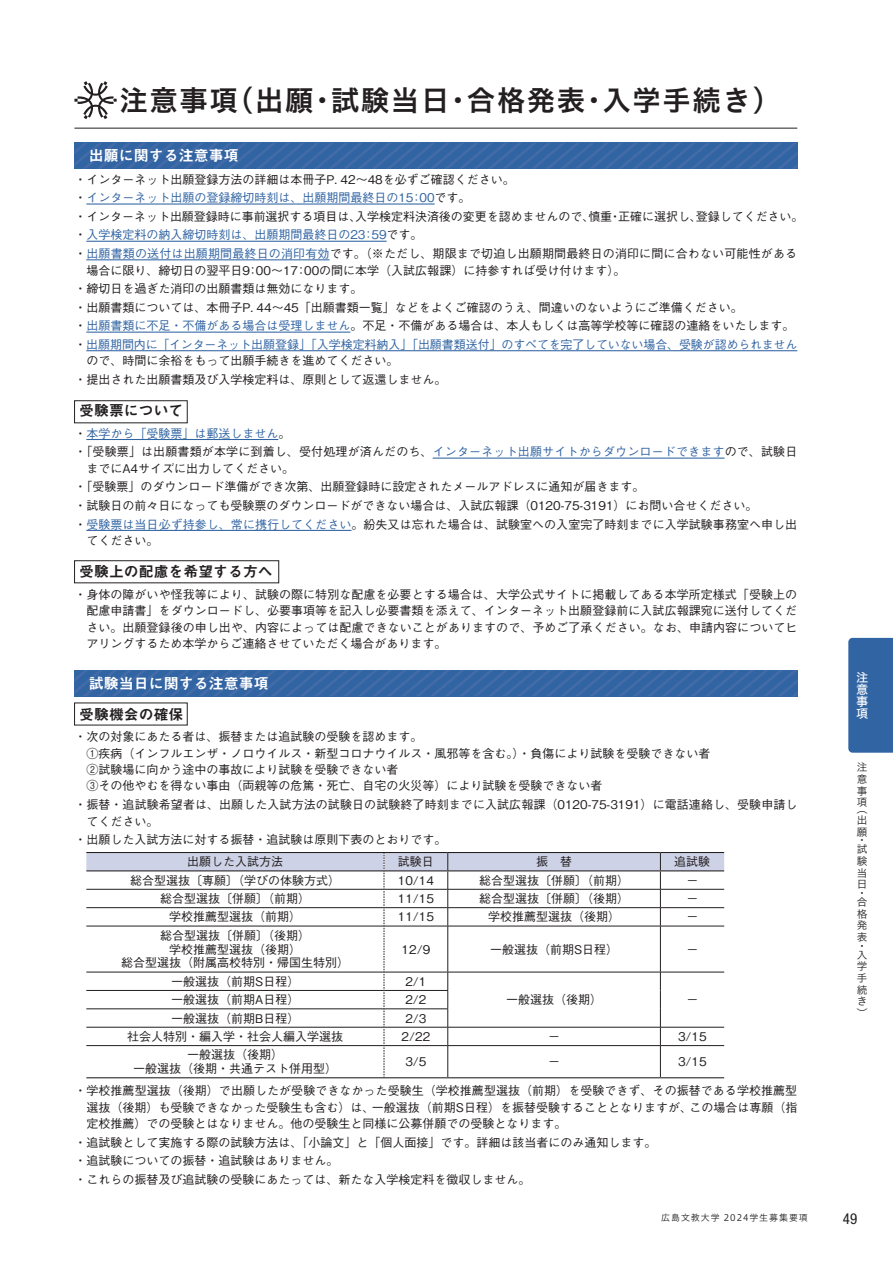
<style>
.page{position:relative;width:893px;height:1263px;background:#fff}
.page>*{position:absolute;margin:0;border:0;box-sizing:border-box;transform-origin:0 0}
.t1{font:28.5px "Hiragino UD Sans Std W6";letter-spacing:.055em;color:#231f20}
.t2{font:15px "Midashi Go Pr 6 MB31";color:#fff}
.t3{font:condensed 15px "Helvetica Neue LT Std";color:#231f20}
.t4{font:14.85px "Midashi Go Pr 6 MB31";color:#231f20}
.t5{font:12.15px/12.1px "Hiragino UD Sans Std W5";color:#fff;text-align:justify}
.t6{font:500 12px/18.6px "Gothic BBB Pr 6";color:#231f20}
.t7{font:500 12px/18.6px "Gothic BBB Pr 6";letter-spacing:.015em;color:#3164a3}
.t8{font:10.65px/11.7px "Hiragino UD Sans Std W3";color:#231f20;text-align:justify}
.t9{font:9px "Hiragino UD Sans Std W3";letter-spacing:.1em;color:#231f20}
.s1{color:#3164a3}
.s2{color:#231f20}
</style>
<div class="page">
<hr style="left:86px;top:203px;width:349px;height:2px;background:#3164a3">
<hr style="left:86px;top:241px;width:301px;height:1px;background:#3164a3">
<hr style="left:86px;top:259px;width:244px;height:1px;background:#3164a3">
<hr style="left:86px;top:332px;width:264px;height:1px;background:#3164a3">
<hr style="left:86px;top:350px;width:711px;height:1px;background:#3164a3">
<hr style="left:86px;top:439px;width:192px;height:1px;background:#3164a3">
<hr style="left:433px;top:458px;width:292px;height:1px;background:#3164a3">
<hr style="left:86px;top:530px;width:265px;height:1px;background:#3164a3">
<svg style="left:74px;top:142px;width:723px;height:27px;background:#3565a4"></svg>
<svg style="left:74px;top:670px;width:723px;height:26px;background:#3565a4"></svg>
<hr style="left:86px;top:1077px;width:298px;height:1px;background:#231f20">
<hr style="left:384px;top:1077px;width:64px;height:1px;background:#231f20">
<hr style="left:448px;top:1077px;width:212px;height:1px;background:#231f20">
<hr style="left:660px;top:1077px;width:64px;height:1px;background:#231f20">
<svg style="left:86px;top:852px;width:638px;height:225px"></svg>
<div style="left:74px;top:400px;width:113px;height:23px;border:1px solid #231f20"></div>
<div style="left:74px;top:560px;width:205px;height:23px;border:1px solid #231f20"></div>
<hr style="left:74px;top:128px;width:723px;height:1px;background:#231f20">
<svg style="left:74px;top:81px;width:43px;height:38px"></svg>
<div style="left:848px;top:638px;width:45px;height:115px;background:#3164a3"></div>
<h1 class="t1" style="left:119px;top:79px;width:663px">注意事項（出願・試験当日・合格発表・入学手続き）</h1>
<p class="t2" style="left:89px;top:144px;width:151px">出願に関する注意事項</p>
<p class="t6" style="left:74px;top:169px;width:731px">・インターネット出願登録方法の詳細は本冊子P．42～48を必ずご確認ください。<br>・<span class="s1">インターネット出願の登録締切時刻は、出願期間最終日の15：00</span>です。<br>・インターネット出願登録時に事前選択する項目は、入学検定料決済後の変更を認めませんので、慎重・正確に選択し、登録してください。・<span class="s1">入学検定料の納入締切時刻は、出願期間最終日の23：59</span>です。<br>・<span class="s1">出願書類の送付は出願期間最終日の消印有効</span>です。（※ただし、期限まで切迫し出願期間最終日の消印に間に合わない可能性がある</p>
<p class="t6" style="left:74px;top:260px;width:725px;text-indent:12px">場合に限り、締切日の翌平日9：00～17：00の間に本学（入試広報課）に持参すれば受け付けます）。<br>・締切日を過ぎた消印の出願書類は無効になります。<br>・出願書類については、本冊子P．44～45「出願書類一覧」などをよくご確認のうえ、間違いのないようにご準備ください。<br>・<span class="s1">出願書類に不足・不備がある場合は受理しません</span>。不足・不備がある場合は、本人もしくは高等学校等に確認の連絡をいたします。・<span class="s1">出願期間内に「インターネット出願登録」「入学検定料納入」「出願書類送付」のすべてを完了していない場合、受験が認められません</span></p>
<p class="t6" style="left:74px;top:351px;width:374px;text-indent:12px">ので、時間に余裕をもって出願手続きを進めてください。<br>・提出された出願書類及び入学検定料は、原則として返還しません。</p>
<p class="t4" style="left:79px;top:399px;width:106px">受験票について</p>
<p class="t7" style="left:74px;top:423px;width:724px"><span class="s2">・</span>本学から「受験票」は郵送しません<span class="s2">。<br>・「受験票」は出願書類が本学に到着し、受付処理が済んだのち、</span>インターネット出願サイトからダウンロードできます<span class="s2">ので、試験日</span></p>
<p class="t6" style="left:74px;top:458px;width:724px;text-indent:12px">までにA4サイズに出力してください。<br>・「受験票」のダウンロード準備ができ次第、出願登録時に設定されたメールアドレスに通知が届きます。<br>・試験日の前々日になっても受験票のダウンロードができない場合は、入試広報課（0120-75-3191）にお問い合せください。<br>・<span class="s1">受験票は当日必ず持参し、常に携行してください</span>。紛失又は忘れた場合は、試験室への入室完了時刻までに入学試験事務室へ申し出</p>
<p class="t6" style="left:86px;top:530px;width:74px">てください。</p>
<p class="t4" style="left:79px;top:560px;width:195px">受験上の配慮を希望する方へ</p>
<p class="t6" style="left:86px;top:585px;width:713px;line-height:16.5px;text-align:justify;text-indent:-12px">・身体の障がいや怪我等により、試験の際に特別な配慮を必要とする場合は、大学公式サイトに掲載してある本学所定様式「受験上の配慮申請書」をダウンロードし、必要事項等を記入し必要書類を添えて、インターネット出願登録前に入試広報課宛に送付してください。出願登録後の申し出や、内容によっては配慮できないことがありますので、予めご了承ください。なお、申請内容についてヒアリングするため本学からご連絡させていただく場合があります。</p>
<p class="t2" style="left:89px;top:671px;width:181px">試験当日に関する注意事項</p>
<p class="t4" style="left:79px;top:702px;width:106px">受験機会の確保</p>
<p class="t6" style="left:74px;top:727px;width:638px;line-height:16.5px">・次の対象にあたる者は、振替または追試験の受験を認めます。<br>　①疾病（インフルエンザ・ノロウイルス・新型コロナウイルス・風邪等を含む。）・負傷により試験を受験できない者　②試験場に向かう途中の事故により試験を受験できない者<br>　③その他やむを得ない事由（両親等の危篤・死亡、自宅の火災等）により試験を受験できない者</p>
<p class="t6" style="left:86px;top:795px;width:713px;line-height:16.5px;text-indent:-12px">・振替・追試験希望者は、出願した入試方法の試験日の試験終了時刻までに入試広報課（0120-75-3191）に電話連絡し、受験申請してください。</p>
<p class="t6" style="left:187px;top:828px;width:261px;line-height:22px;text-indent:-113px">・出願した入試方法に対する振替・追試験は原則下表のとおりです。出願した入試方法</p>
<p class="t6" style="left:398px;top:852px;width:38px">試験日</p>
<p class="t6" style="left:536px;top:852px;width:38px">振　替</p>
<p class="t6" style="left:674px;top:852px;width:38px">追試験</p>
<p class="t6" style="left:130px;top:870px;width:212px">総合型選抜〔専願〕（学びの体験方式）</p>
<p class="t6" style="left:398px;top:870px;width:38px">10/14</p>
<p class="t6" style="left:479px;top:870px;width:152px">総合型選抜〔併願〕（前期）</p>
<p class="t6" style="left:686px;top:870px;width:14px">－</p>
<p class="t6" style="left:160px;top:888px;width:152px">総合型選抜〔併願〕（前期）</p>
<p class="t6" style="left:398px;top:888px;width:38px">11/15</p>
<p class="t6" style="left:479px;top:888px;width:152px">総合型選抜〔併願〕（後期）</p>
<p class="t6" style="left:686px;top:888px;width:14px">－</p>
<p class="t6" style="left:169px;top:907px;width:134px">学校推薦型選抜（前期）</p>
<p class="t6" style="left:398px;top:907px;width:38px">11/15</p>
<p class="t6" style="left:488px;top:907px;width:134px">学校推薦型選抜（後期）</p>
<p class="t6" style="left:686px;top:907px;width:14px">－</p>
<p class="t6" style="left:121px;top:927px;width:230px;line-height:13.8px;text-align:center">総合型選抜〔併願〕（後期）<br>学校推薦型選抜（後期）<br>総合型選抜（附属高校特別・帰国生特別）</p>
<p class="t6" style="left:402px;top:939px;width:30px">12/9</p>
<p class="t6" style="left:490px;top:939px;width:130px">一般選抜（前期S日程）</p>
<p class="t6" style="left:686px;top:939px;width:14px">－</p>
<p class="t6" style="left:171px;top:971px;width:130px">一般選抜（前期S日程）</p>
<p class="t6" style="left:405px;top:971px;width:23px">2/1</p>
<p class="t6" style="left:171px;top:989px;width:130px">一般選抜（前期A日程）</p>
<p class="t6" style="left:405px;top:989px;width:23px">2/2</p>
<p class="t6" style="left:506px;top:989px;width:98px">一般選抜（後期）</p>
<p class="t6" style="left:686px;top:989px;width:14px">－</p>
<p class="t6" style="left:171px;top:1008px;width:130px">一般選抜（前期B日程）</p>
<p class="t6" style="left:405px;top:1008px;width:23px">2/3</p>
<p class="t6" style="left:127px;top:1026px;width:218px">社会人特別・編入学・社会人編入学選抜</p>
<p class="t6" style="left:402px;top:1026px;width:30px">2/22</p>
<p class="t6" style="left:548px;top:1026px;width:14px">－</p>
<p class="t6" style="left:678px;top:1026px;width:30px">3/15</p>
<p class="t6" style="left:133px;top:1047px;width:206px;line-height:13.8px;text-align:center">一般選抜（後期）<br>一般選抜（後期・共通テスト併用型）</p>
<p class="t6" style="left:405px;top:1051px;width:23px">3/5</p>
<p class="t6" style="left:548px;top:1051px;width:14px">－</p>
<p class="t6" style="left:678px;top:1051px;width:30px">3/15</p>
<p class="t6" style="left:86px;top:1082px;width:712px;line-height:16.5px;text-align:justify;text-indent:-12px">・学校推薦型選抜（後期）で出願したが受験できなかった受験生（学校推薦型選抜（前期）を受験できず、その振替である学校推薦型選抜（後期）も受験できなかった受験生も含む）は、一般選抜（前期S日程）を振替受験することとなりますが、この場合は専願（指定校推薦）での受験とはなりません。他の受験生と同様に公募併願での受験となります。</p>
<p class="t6" style="left:74px;top:1132px;width:584px">・追試験として実施する際の試験方法は、「小論文」と「個人面接」です。詳細は該当者にのみ通知します。・追試験についての振替・追試験はありません。<br>・これらの振替及び追試験の受験にあたっては、新たな入学検定料を徴収しません。</p>
<p class="t5" style="left:856px;top:670px;width:13px">注意事項</p>
<p class="t8" style="left:857px;top:761px;width:12px">注意事項</p>
<p class="t8" style="left:857px;top:802px;width:12px">（出願</p>
<p class="t8" style="left:857px;top:835px;width:12px;line-height:8.7px">・試</p>
<p class="t8" style="left:857px;top:854px;width:12px">験当日</p>
<p class="t8" style="left:857px;top:888px;width:12px;line-height:8.7px">・合</p>
<p class="t8" style="left:857px;top:907px;width:12px">格発表</p>
<p class="t8" style="left:857px;top:941px;width:12px;line-height:8.7px">・入</p>
<p class="t8" style="left:857px;top:960px;width:12px;text-align:left">学手続き）</p>
<p class="t9" style="left:661px;top:1210px;width:148px">広島文教大学 2024学生募集要項</p>
<p class="t3" style="left:843px;top:1209px;width:16px">49</p>
</div>
